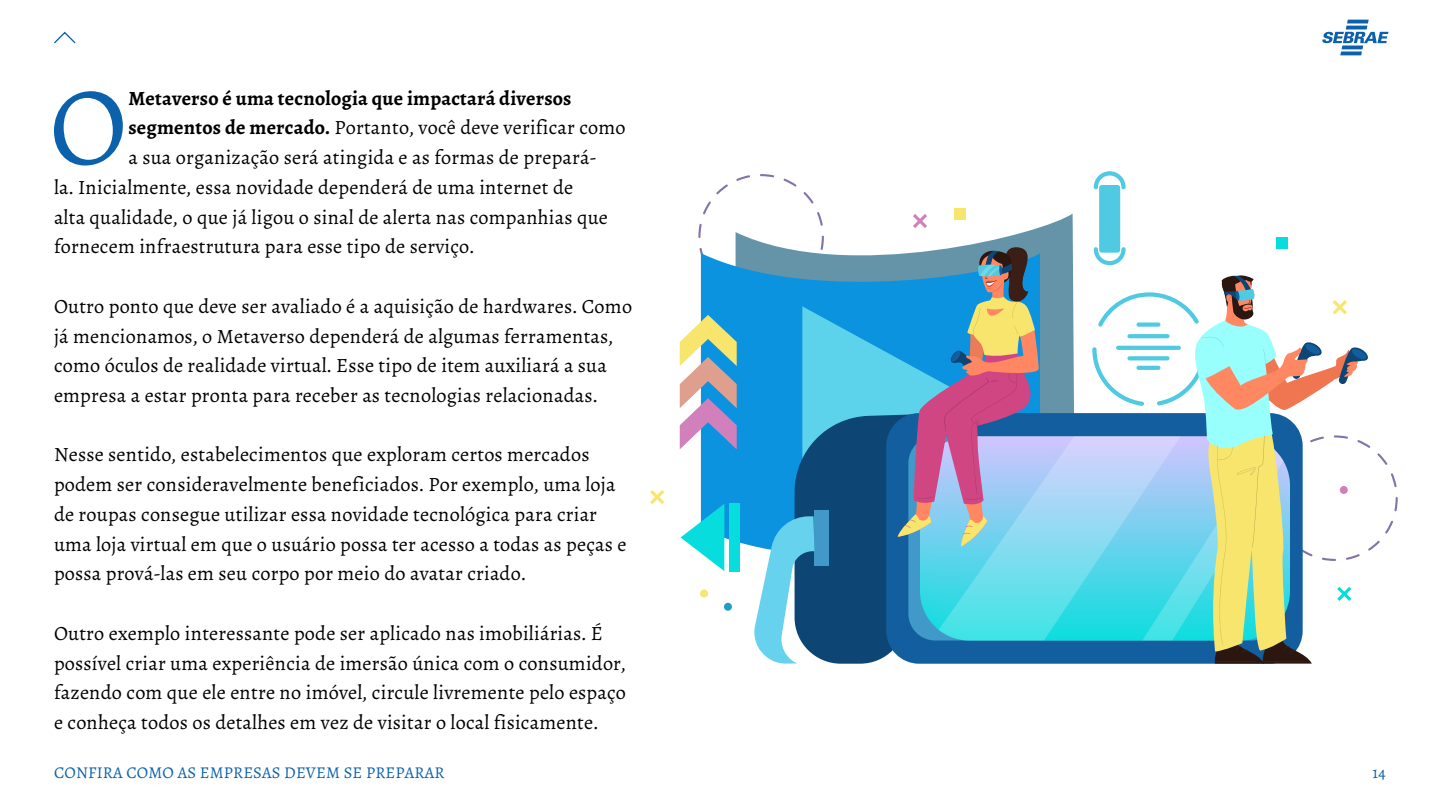
<style>
.page{position:relative;width:1440px;height:810px;background:#fff}
.page>*{position:absolute;margin:0;border:0;box-sizing:border-box;transform-origin:0 0}
.t1{font:112.43px "Alegreya";color:#0c61ac}
.t2{font:20.25px/29.7px "Alegreya";letter-spacing:.01em;color:#000}
.t3{font:700 20.25px "Alegreya";letter-spacing:.01em;color:#000}
.t4{font:16.5px "Alegreya";letter-spacing:.01em;color:#0c61ac}
.s1{font-weight:700}
</style>
<div class="page">
<svg style="left:54px;top:31px;width:22px;height:13px"></svg>
<svg style="left:1040px;top:214px;width:34px;height:199px;background:#6d99ac"></svg>
<div style="left:886px;top:413px;width:417px;height:251px;background:#125e9e;border-radius:33px"></div>
<svg style="left:1040px;top:436px;width:52px;height:205px;background:#83d8f0"></svg>
<div style="left:1099px;top:185px;width:21px;height:68px;background:#4fcae2;border-radius:3px"></div>
<svg style="left:1094px;top:171px;width:32px;height:18px"></svg>
<svg style="left:1094px;top:247px;width:32px;height:18px"></svg>
<svg style="left:650px;top:490px;width:14px;height:14px"></svg>
<svg style="left:1092px;top:275px;width:306px;height:389px"></svg>
<svg style="left:680px;top:174px;width:360px;height:490px"></svg>
<div style="left:1340px;top:486px;width:8px;height:8px;background:#d180bc;border-radius:50%"></div>
<div style="left:724px;top:603px;width:8px;height:8px;background:#1d9ec2;border-radius:50%"></div>
<div style="left:700px;top:590px;width:8px;height:7px;background:#f7e56d;border-radius:50%"></div>
<div style="left:1276px;top:238px;width:11px;height:11px;background:#06dddd"></div>
<div style="left:955px;top:208px;width:11px;height:11px;background:#f7e56d"></div>
<svg style="left:1322px;top:20px;width:67px;height:35px"></svg>
<h1 class="t1" style="left:50px;top:58px;width:79px">O</h1>
<p class="t3" style="left:128px;top:85px;width:445px">Metaverso é uma tecnologia que impactará diversos</p>
<p class="t2" style="left:128px;top:113px;width:499px"><span class="s1">segmentos de mercado.</span> Portanto, você deve verificar como</p>
<p class="t2" style="left:128px;top:143px;width:469px">a sua organização será atingida e as formas de prepará-</p>
<p class="t2" style="left:54px;top:172px;width:521px">la. Inicialmente, essa novidade dependerá de uma internet de</p>
<p class="t2" style="left:54px;top:202px;width:555px">alta qualidade, o que já ligou o sinal de alerta nas companhias que</p>
<p class="t2" style="left:54px;top:232px;width:422px">fornecem infraestrutura para esse tipo de serviço.</p>
<p class="t2" style="left:54px;top:291px;width:580px">Outro ponto que deve ser avaliado é a aquisição de hardwares. Como já mencionamos, o Metaverso dependerá de algumas ferramentas, como óculos de realidade virtual. Esse tipo de item auxiliará a sua empresa a estar pronta para receber as tecnologias relacionadas.</p>
<p class="t2" style="left:54px;top:440px;width:574px">Nesse sentido, estabelecimentos que exploram certos mercados podem ser consideravelmente beneficiados. Por exemplo, uma loja de roupas consegue utilizar essa novidade tecnológica para criar uma loja virtual em que o usuário possa ter acesso a todas as peças e possa prová-las em seu corpo por meio do avatar criado.</p>
<p class="t2" style="left:54px;top:618px;width:574px">Outro exemplo interessante pode ser aplicado nas imobiliárias. É possível criar uma experiência de imersão única com o consumidor, fazendo com que ele entre no imóvel, circule livremente pelo espaço e conheça todos os detalhes em vez de visitar o local fisicamente.</p>
<p class="t4" style="left:54px;top:762px;width:392px">CONFIRA COMO AS EMPRESAS DEVEM SE PREPARAR</p>
<p class="t4" style="left:1373px;top:762px;width:15px">14</p>
</div>
